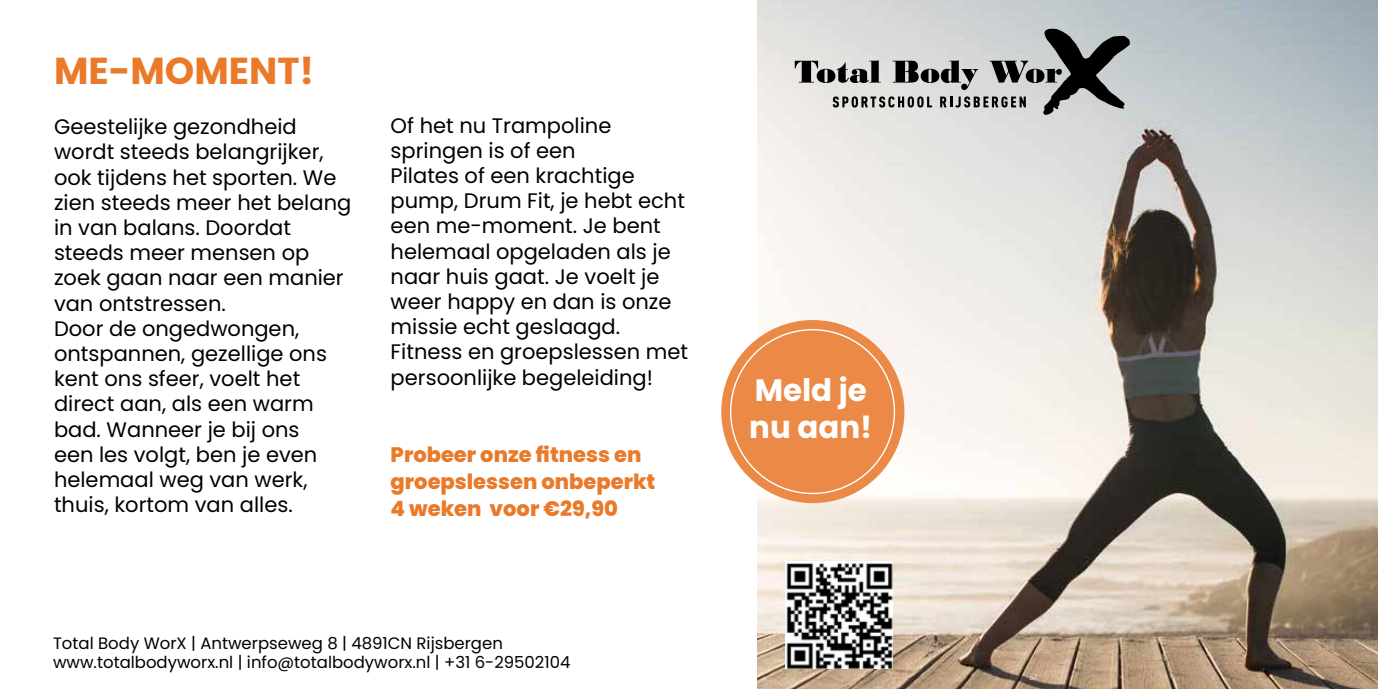
<style>
.page{position:relative;width:1378px;height:689px;background:#fff}
.page>*{position:absolute;margin:0;border:0;box-sizing:border-box;transform-origin:0 0}
.t1{font:700 37.5px "Poppins";color:#ea7929}
.t2{font:700 30.9px/37px "Poppins";color:#fff}
.t3{font:21px/25.2px "Poppins";color:#000}
.t4{font:800 21px/27px "Poppins";color:#ea7929}
.t5{font:16.5px/19.8px "Poppins";color:#000}
.t6{font:300 7.5px "Trade Gothic LT Std";color:#fff}
</style>
<div class="page">
<img style="left:757px;top:0;width:621px;height:689px">
<div style="left:721px;top:320px;width:183px;height:183px;background:#ea8a46;border-radius:50%"></div>
<svg style="left:795px;top:29px;width:334px;height:86px;background:#a6a7a7"></svg>
<img style="left:786px;top:562px;width:106px;height:107px">
<h1 class="t1" style="left:54px;top:50px;width:262px">ME-MOMENT!</h1>
<p class="t3" style="left:54px;top:115px;width:299px">Geestelijke gezondheid wordt steeds belangrijker, ook tijdens het sporten. We zien steeds meer het belang in van balans. Doordat steeds meer mensen op zoek gaan naar een manier van ontstressen.<br>Door de ongedwongen, ontspannen, gezellige ons kent ons sfeer, voelt het direct aan, als een warm bad. Wanneer je bij ons<br>een les volgt, ben je even helemaal weg van werk, thuis, kortom van alles.</p>
<p class="t3" style="left:391px;top:114px;width:299px">Of het nu Trampoline springen is of een<br>Pilates of een krachtige pump, Drum Fit, je hebt echt een me-moment. Je bent helemaal opgeladen als je naar huis gaat. Je voelt je weer happy en dan is onze missie echt geslaagd.<br>Fitness en groepslessen met persoonlijke begeleiding!</p>
<p class="t4" style="left:391px;top:442px;width:266px">Probeer onze fitness en groepslessen onbeperkt<br>4 weken voor €29,90</p>
<p class="t5" style="left:53px;top:634px;width:519px">Total Body WorX | Antwerpseweg 8 | 4891CN Rijsbergen www.totalbodyworx.nl | info@totalbodyworx.nl | +31 6-29502104</p>
<h2 class="t2" style="left:749px;top:372px;width:125px">Meld je nu aan!</h2>
<p class="t6" style="left:1029px;top:672px;width:9px">57</p>
</div>
